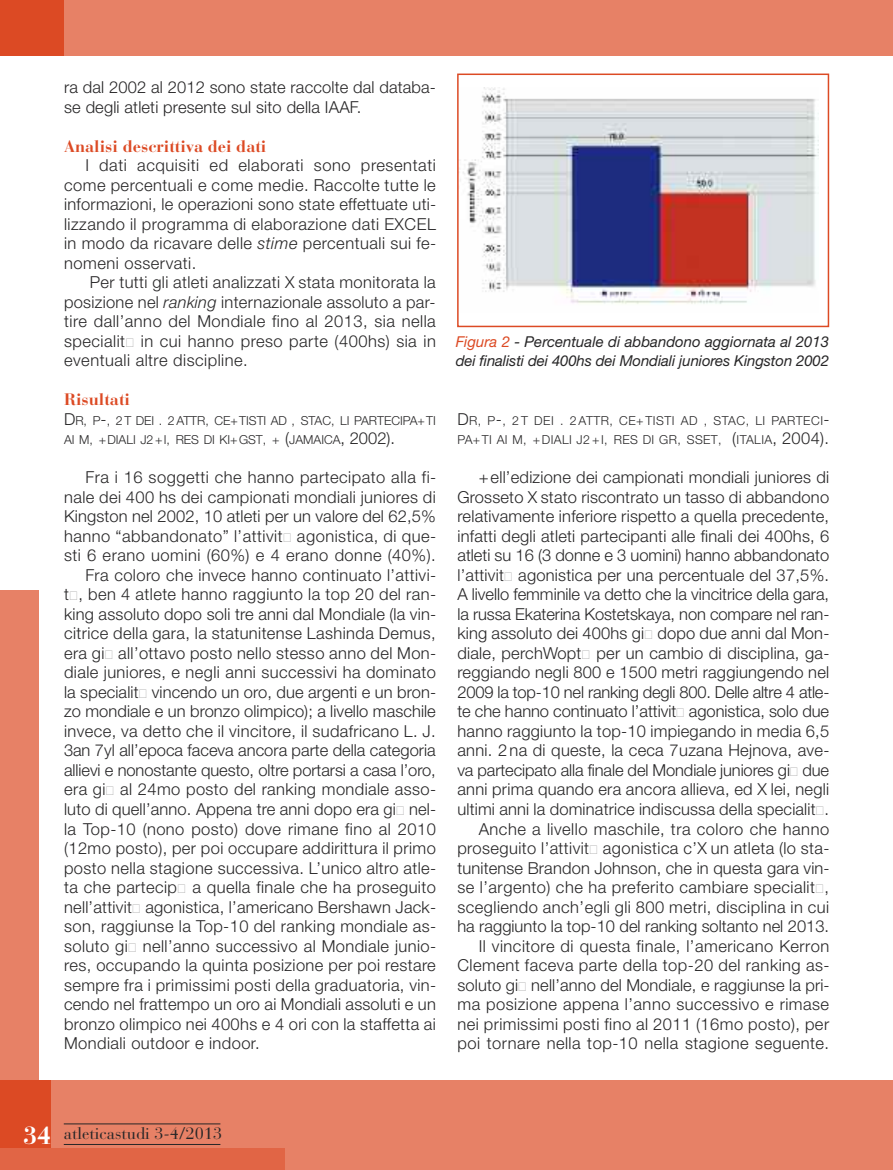
<style>
.page{position:relative;width:893px;height:1170px;background:#fff}
.page>*{position:absolute;margin:0;border:0;box-sizing:border-box;transform-origin:0 0}
.t1{font:700 24.75px "Bauer Bodoni";color:#fff}
.t2{font:300 16.5px/19.5px "Helvetica Neue";letter-spacing:.015em;color:#272627;text-align:justify}
.t3{font:300 16.5px "Helvetica Neue";letter-spacing:-.005em;color:#272627}
.t4{font:700 16.5px "Bauer Bodoni";color:#dc4a24}
.t5{font:16.5px "Bauer Bodoni";color:#272627}
.t6{font:italic 15px/19.5px "Helvetica Neue";letter-spacing:-.01em;color:#272627}
.t7{font:300 12.3px/19.5px "Helvetica Neue";color:#272627}
.t8{font:300 12.3px/19.5px "Helvetica Neue";letter-spacing:.03em;color:#272627}
.s1{font-style:italic}
.s2{font-size:16.5px}
.s3{color:#dc4a24}
</style>
<div class="page">
<div style="left:0;top:591px;width:38px;height:493px;background:#e78166"></div>
<div style="left:0;top:0;width:893px;height:55px;background:#e78166"></div>
<div style="left:0;top:1080px;width:893px;height:89px;background:#e78166"></div>
<div style="left:0;top:0;width:64px;height:55px;background:#dc4a24"></div>
<div style="left:0;top:1080px;width:51px;height:68px;background:#dc4a24"></div>
<div style="left:0;top:1148px;width:285px;height:21px;background:#e16545"></div>
<hr style="left:64px;top:1143px;width:156px;height:1px;background:#272627">
<hr style="left:64px;top:1123px;width:156px;height:1px;background:#272627">
<img style="left:460px;top:88px;width:359px;height:216px">
<div style="left:457px;top:74px;width:372px;height:253px;border:2px solid #dc4a24"></div>
<p class="t2" style="left:64px;top:77px;width:373px">ra dal 2002 al 2012 sono state raccolte dal databa&shy;se degli atleti presente sul sito della IAAF.</p>
<p class="t4" style="left:64px;top:140px;width:204px">Analisi descrittiva dei dati</p>
<p class="t2" style="left:64px;top:155px;width:374px;text-indent:21px">I dati acquisiti ed elaborati sono presentati come percentuali e come medie. Raccolte tutte le informazioni, le operazioni sono state effettuate uti&shy;lizzando il programma di elaborazione dati EXCEL in modo da ricavare delle <span class="s1">stime</span> percentuali sui fe&shy;nomeni osservati.</p>
<p class="t2" style="left:64px;top:272px;width:373px;text-indent:26px">Per tutti gli atleti analizzati X stata monitorata la posizione nel <span class="s1">ranking</span> internazionale assoluto a par&shy;tire dall’anno del Mondiale fino al 2013, sia nella specialitU in cui hanno preso parte (400hs) sia in eventuali altre discipline.</p>
<p class="t4" style="left:64px;top:393px;width:67px">Risultati</p>
<p class="t7" style="left:64px;top:410px;width:373px"><span class="s2">D</span>R, P<span class="s2">-</span>, 2 T DEI . 2 ATTR, CE+ TISTI AD , STAC, LI PARTECIPA+ TI<br>AI M, + DIALI J2 + I, RES DI KI+ GST, + <span class="s2">(</span>JAMAICA<span class="s2">, 2002).</span></p>
<p class="t2" style="left:85px;top:467px;width:352px">Fra i 16 soggetti che hanno partecipato alla fi-</p>
<p class="t2" style="left:64px;top:487px;width:373px">nale dei 400 hs dei campionati mondiali juniores di</p>
<p class="t2" style="left:64px;top:506px;width:373px">Kingston nel 2002, 10 atleti per un valore del 62,5%</p>
<p class="t2" style="left:64px;top:526px;width:374px">hanno “abbandonato” l’attivitU agonistica, di que-</p>
<p class="t2" style="left:64px;top:545px;width:373px">sti 6 erano uomini (60%) e 4 erano donne (40%).</p>
<p class="t2" style="left:85px;top:565px;width:352px">Fra coloro che invece hanno continuato l’attivi-</p>
<p class="t2" style="left:64px;top:584px;width:374px">tU, ben 4 atlete hanno raggiunto la top 20 del ran-</p>
<p class="t2" style="left:64px;top:604px;width:374px">king assoluto dopo soli tre anni dal Mondiale (la vin-</p>
<p class="t2" style="left:64px;top:623px;width:373px">citrice della gara, la statunitense Lashinda Demus,</p>
<p class="t2" style="left:64px;top:643px;width:374px">era giU all’ottavo posto nello stesso anno del Mon-</p>
<p class="t2" style="left:64px;top:662px;width:373px">diale juniores, e negli anni successivi ha dominato</p>
<p class="t2" style="left:64px;top:682px;width:374px">la specialitU vincendo un oro, due argenti e un bron-</p>
<p class="t2" style="left:64px;top:701px;width:373px">zo mondiale e un bronzo olimpico); a livello maschile</p>
<p class="t2" style="left:64px;top:721px;width:373px">invece, va detto che il vincitore, il sudafricano L. J.</p>
<p class="t2" style="left:64px;top:740px;width:373px">3an 7yl all’epoca faceva ancora parte della categoria</p>
<p class="t3" style="left:64px;top:760px;width:373px">allievi e nonostante questo, oltre portarsi a casa l’oro,</p>
<p class="t2" style="left:64px;top:779px;width:374px">era giU al 24mo posto del ranking mondiale asso-</p>
<p class="t2" style="left:64px;top:799px;width:374px">luto di quell’anno. Appena tre anni dopo era giU nel-</p>
<p class="t2" style="left:64px;top:818px;width:373px">la Top-10 (nono posto) dove rimane fino al 2010</p>
<p class="t2" style="left:64px;top:838px;width:373px">(12mo posto), per poi occupare addirittura il primo</p>
<p class="t2" style="left:64px;top:857px;width:374px">posto nella stagione successiva. L’unico altro atle-</p>
<p class="t2" style="left:64px;top:877px;width:373px">ta che partecip] a quella finale che ha proseguito</p>
<p class="t2" style="left:64px;top:896px;width:374px">nell’attivitU agonistica, l’americano Bershawn Jack-</p>
<p class="t2" style="left:64px;top:916px;width:374px">son, raggiunse la Top-10 del ranking mondiale as-</p>
<p class="t2" style="left:64px;top:935px;width:374px">soluto giU nell’anno successivo al Mondiale junio-</p>
<p class="t2" style="left:64px;top:955px;width:373px">res, occupando la quinta posizione per poi restare</p>
<p class="t2" style="left:64px;top:974px;width:374px">sempre fra i primissimi posti della graduatoria, vin-</p>
<p class="t2" style="left:64px;top:994px;width:373px">cendo nel frattempo un oro ai Mondiali assoluti e un</p>
<p class="t2" style="left:64px;top:1013px;width:373px">bronzo olimpico nei 400hs e 4 ori con la staffetta ai</p>
<p class="t2" style="left:64px;top:1033px;width:197px">Mondiali outdoor e indoor.</p>
<p class="t6" style="left:456px;top:331px;width:375px"><span class="s3">Figura 2</span> - Percentuale di abbandono aggiornata al 2013 dei finalisti dei 400hs dei Mondiali juniores Kingston 2002</p>
<p class="t8" style="left:457px;top:410px;width:374px"><span class="s2">D</span>R, P<span class="s2">-</span>, 2 T DEI . 2 ATTR, CE+ TISTI AD , STAC, LI PARTECI<span class="s2">-<br></span>PA+ TI AI M, + DIALI J2 + I, RES DI GR, SSET, <span class="s2">(</span>ITALIA<span class="s2">, 2004).</span></p>
<p class="t2" style="left:457px;top:467px;width:374px;text-align:right">+ ell’edizione dei campionati mondiali juniores di Grosseto X stato riscontrato un tasso di abbandono relativamente inferiore rispetto a quella precedente, infatti degli atleti partecipanti alle finali dei 400hs, 6 atleti su 16 (3 donne e 3 uomini) hanno abbandonato l’attivitU agonistica per una percentuale del 37,5%.<br>A livello femminile va detto che la vincitrice della gara, la russa Ekaterina Kostetskaya, non compare nel ran&shy;king assoluto dei 400hs giU dopo due anni dal Mon&shy;diale, perchWopt] per un cambio di disciplina, ga&shy;reggiando negli 800 e 1500 metri raggiungendo nel 2009 la top-10 nel ranking degli 800. Delle altre 4 atle&shy;te che hanno continuato l’attivitU agonistica, solo due hanno raggiunto la top-10 impiegando in media 6,5 anni. 2 na di queste, la ceca 7uzana Hejnova, ave&shy;va partecipato alla finale del Mondiale juniores giU due anni prima quando era ancora allieva, ed X lei, negli ultimi anni la dominatrice indiscussa della specialitU.<br>Anche a livello maschile, tra coloro che hanno proseguito l’attivitU agonistica c’X un atleta (lo sta&shy;tunitense Brandon Johnson, che in questa gara vin&shy;se l’argento) che ha preferito cambiare specialitU, scegliendo anch’egli gli 800 metri, disciplina in cui ha raggiunto la top-10 del ranking soltanto nel 2013.<br>Il vincitore di questa finale, l’americano Kerron Clement faceva parte della top-20 del ranking as&shy;soluto giU nell’anno del Mondiale, e raggiunse la pri&shy;ma posizione appena l’anno successivo e rimase nei primissimi posti fino al 2011 (16mo posto), per poi tornare nella top-10 nella stagione seguente.</p>
<h1 class="t1" style="left:24px;top:1126px;width:29px">34</h1>
<p class="t5" style="left:64px;top:1127px;width:160px">atleticastudi 3-4/2013</p>
</div>
